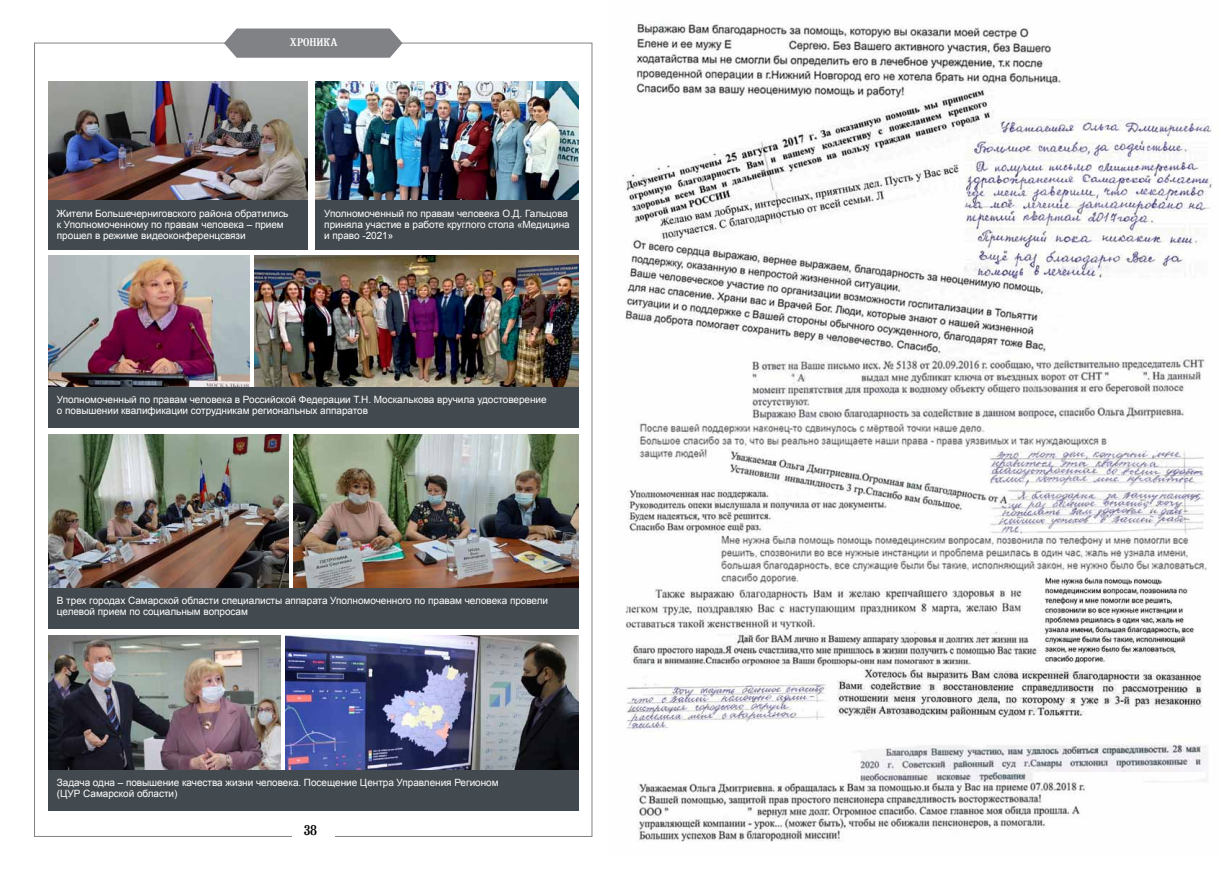
<style>
.page{position:relative;width:1219px;height:871px;background:#fff}
.page>*{position:absolute;margin:0;border:0;box-sizing:border-box;transform-origin:0 0}
.t1{font:14px "Bruskovaya Plain";color:#000}
.t2{font:11px "Bruskovaya Plain";letter-spacing:.005em;color:#fff}
.t3{font:10px/11px "Arial";letter-spacing:-.005em;color:#fff}
</style>
<div class="page">
<svg style="left:224px;top:28px;width:179px;height:30px;background:#8c8e90"></svg>
<img style="left:48px;top:635px;width:232px;height:134px">
<img style="left:285px;top:635px;width:293px;height:134px">
<div style="left:48px;top:769px;width:530px;height:41px;background:#434a4f"></div>
<img style="left:255px;top:256px;width:323px;height:131px">
<img style="left:48px;top:256px;width:201px;height:131px">
<img style="left:48px;top:435px;width:241px;height:152px">
<img style="left:293px;top:435px;width:285px;height:152px">
<img style="left:48px;top:81px;width:259px;height:119px">
<img style="left:315px;top:81px;width:263px;height:119px">
<div style="left:48px;top:200px;width:259px;height:50px;background:#434a4f"></div>
<div style="left:48px;top:387px;width:530px;height:40px;background:#434a4f"></div>
<div style="left:48px;top:587px;width:530px;height:41px;background:#434a4f"></div>
<div style="left:315px;top:200px;width:263px;height:50px;background:#434a4f"></div>
<img style="left:625px;top:21px;width:587px;height:821px">
<p class="t2" style="left:290px;top:36px;width:49px">хроника</p>
<p class="t3" style="left:57px;top:208px;width:233px">Жители Большечерниговского района обратились к Уполномоченному по правам человека – прием прошел в режиме видеоконференцсвязи</p>
<p class="t3" style="left:324px;top:208px;width:247px">Уполномоченный по правам человека О.Д. Гальцова приняла участие в работе круглого стола «Медицина и право -2021»</p>
<p class="t3" style="left:57px;top:394px;width:491px">Уполномоченный по правам человека в Российской Федерации Т.Н. Москалькова вручила удостоверение о повышении квалификации сотрудникам региональных аппаратов</p>
<p class="t3" style="left:57px;top:594px;width:493px">В трех городах Самарской области специалисты аппарата Уполномоченного по правам человека провели целевой прием по социальным вопросам</p>
<p class="t3" style="left:57px;top:777px;width:443px">Задача одна – повышение качества жизни человека. Посещение Центра Управления Регионом (ЦУР Самарской области)</p>
<h1 class="t1" style="left:304px;top:822px;width:15px">38</h1>
</div>
